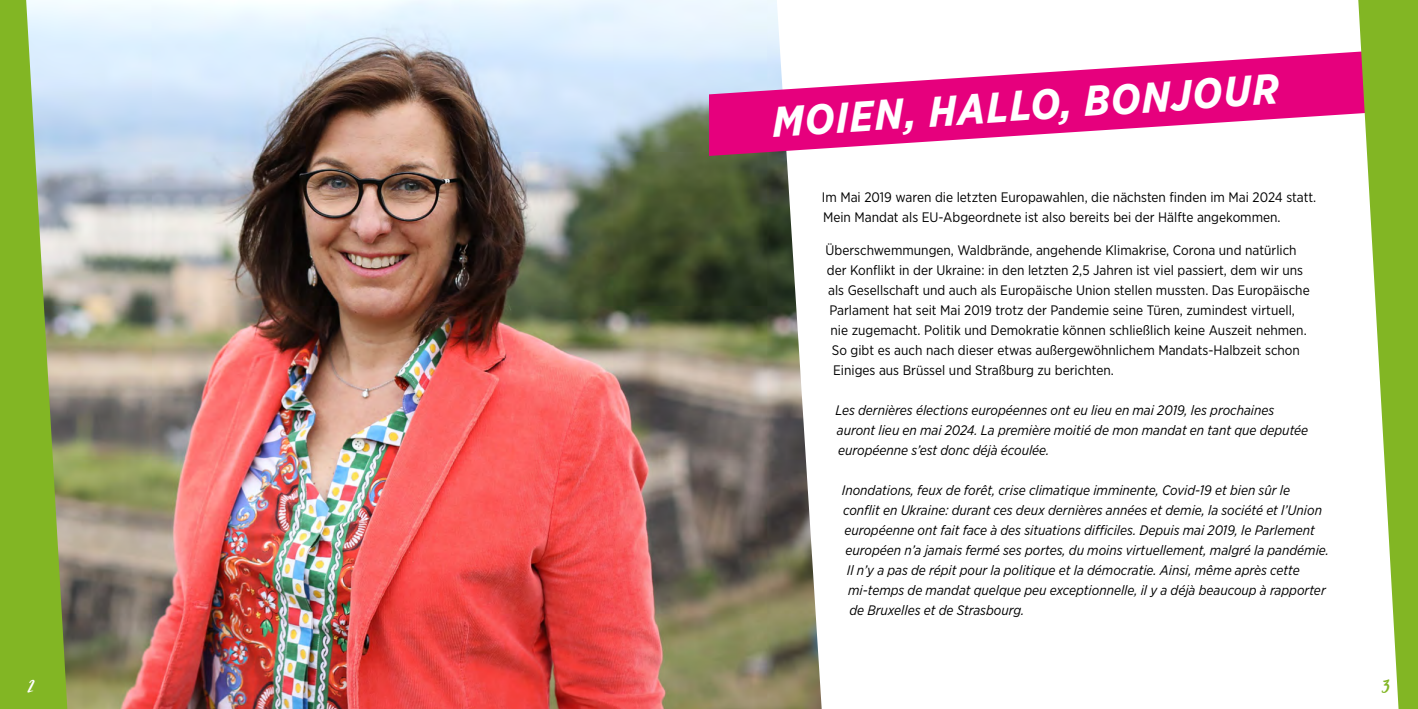
<style>
.page{position:relative;width:1418px;height:709px;background:#fff}
.page>*{position:absolute;margin:0;border:0;box-sizing:border-box;transform-origin:0 0}
.t1{font:italic 700 42.5px "Gotham Narrow";color:#fff}
.t2{font:21.25px "Viva Beautiful Pro";color:#fff}
.t3{font:21.25px "Viva Beautiful Pro";color:#82b624}
.t4{font:italic 13.75px/20px "Gotham Narrow";color:#000}
.t5{font:13.75px/20px "Gotham Narrow";color:#000}
</style>
<div class="page">
<img style="left:67px;top:0;width:754px;height:709px">
<svg style="left:0;top:0;width:67px;height:709px;fill:#82b624"></svg>
<svg style="left:709px;top:48px;width:649px;height:108px;fill:#e6007d"></svg>
<svg style="left:1358px;top:0;width:59px;height:709px;fill:#82b624"></svg>
<p class="t1" style="left:770px;top:96px;width:509px;rotate:-4deg">MOIEN, HALLO, BONJOUR</p>
<p class="t5" style="left:821px;top:187px;width:496px">Im Mai 2019 waren die letzten Europawahlen, die nächsten finden im Mai 2024 statt.<br>Mein Mandat als EU-Abgeordnete ist also bereits bei der Hälfte angekommen.</p>
<p class="t5" style="left:825px;top:240px;width:472px">Überschwemmungen, Waldbrände, angehende Klimakrise, Corona und natürlich</p>
<p class="t5" style="left:826px;top:260px;width:477px">der Konflikt in der Ukraine: in den letzten 2,5 Jahren ist viel passiert, dem wir uns</p>
<p class="t5" style="left:828px;top:280px;width:483px">als Gesellschaft und auch als Europäische Union stellen mussten. Das Europäische</p>
<p class="t5" style="left:829px;top:300px;width:467px">Parlament hat seit Mai 2019 trotz der Pandemie seine Türen, zumindest virtuell,</p>
<p class="t5" style="left:830px;top:320px;width:477px">nie zugemacht. Politik und Demokratie können schließlich keine Auszeit nehmen.</p>
<p class="t5" style="left:831px;top:340px;width:469px">So gibt es auch nach dieser etwas außergewöhnlichem Mandats-Halbzeit schon</p>
<p class="t5" style="left:833px;top:360px;width:282px">Einiges aus Brüssel und Straßburg zu berichten.</p>
<p class="t4" style="left:835px;top:400px;width:474px">Les dernières élections européennes ont eu lieu en mai 2019, les prochaines auront lieu en mai 2024. La première moitié de mon mandat en tant que deputée européenne s’est donc déjà écoulée.</p>
<p class="t4" style="left:841px;top:480px;width:449px">Inondations, feux de forêt, crise climatique imminente, Covid-19 et bien sûr le</p>
<p class="t4" style="left:843px;top:500px;width:480px">conflit en Ukraine: durant ces deux dernières années et demie, la société et l’Union</p>
<p class="t4" style="left:844px;top:520px;width:472px">européenne ont fait face à des situations difficiles. Depuis mai 2019, le Parlement</p>
<p class="t4" style="left:845px;top:540px;width:485px">européen n’a jamais fermé ses portes, du moins virtuellement, malgré la pandémie.</p>
<p class="t4" style="left:846px;top:560px;width:454px">Il n’y a pas de répit pour la politique et la démocratie. Ainsi, même après cette</p>
<p class="t4" style="left:848px;top:580px;width:479px">mi-temps de mandat quelque peu exceptionnelle, il y a déjà beaucoup à rapporter</p>
<p class="t4" style="left:849px;top:600px;width:176px">de Bruxelles et de Strasbourg.</p>
<p class="t2" style="left:28px;top:672px;width:8px">2</p>
<p class="t3" style="left:1382px;top:672px;width:9px">3</p>
</div>
